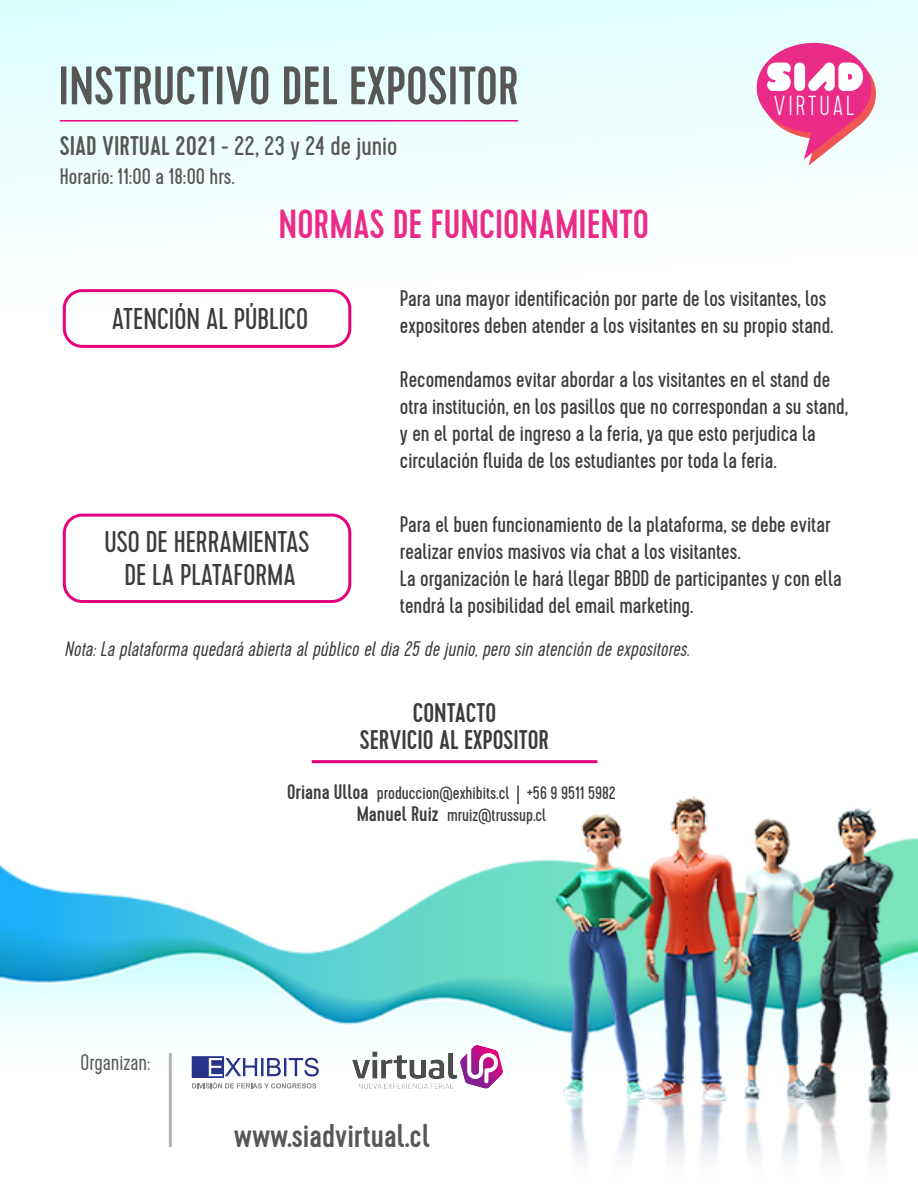
<style>
.page{position:relative;width:918px;height:1188px;background:#fff}
.page>*{position:absolute;margin:0;border:0;box-sizing:border-box;transform-origin:0 0}
.t1{font:500 54px "Cervo";color:#575756}
.t2{font:500 40.5px "Cervo";color:#ea2b88}
.t3{font:500 33px "Cervo";color:#575756}
.t4{font:30px/33px "Cervo";color:#3c3c3b;text-align:center}
.t5{font:100 27.6px "Cervo";letter-spacing:.1em;color:#fff;scale:.94 1}
.t6{font:27px "Cervo";color:#575756}
.t7{font:500 27px/27px "Cervo";color:#3c3c3b;text-align:center}
.t8{font:22.5px/27px "Cervo";color:#3c3c3b}
.t9{font:22.5px "Cervo";color:#575756}
.t10{font:300 22.5px "Cervo";color:#575756}
.t11{font:italic 300 21px "Cervo";color:#3c3c3b}
.t12{font:18px/22.5px "Cervo";color:#3c3c3b;text-align:center}
.s1{font-weight:500}
.s2{font-weight:500;font-size:21px}
</style>
<div class="page">
<img style="left:0;top:0;width:918px;height:1160px">
<svg style="left:757px;top:43px;width:119px;height:123px"></svg>
<div style="left:63px;top:289px;width:288px;height:59px;border:3px solid #e5007e;border-radius:18px"></div>
<div style="left:63px;top:514px;width:288px;height:89px;border:3px solid #e5007e;border-radius:18px"></div>
<hr style="left:60px;top:120px;width:458px;height:2px;background:#e5007e">
<hr style="left:312px;top:760px;width:285px;height:3px;background:#e5007e">
<hr style="left:169px;top:1053px;width:3px;height:94px;background:#b1b1b1">
<svg style="left:192px;top:1056px;width:127px;height:32px"></svg>
<img style="left:352px;top:1045px;width:150px;height:43px">
<h1 class="t1" style="left:58px;top:54px;width:462px">INSTRUCTIVO DEL EXPOSITOR</h1>
<p class="t6" style="left:60px;top:130px;width:339px"><span class="s1">SIAD VIRTUAL 2021</span> - 22, 23 y 24 de junio</p>
<p class="t9" style="left:60px;top:163px;width:176px">Horario: 11:00 a 18:00 hrs.</p>
<h2 class="t2" style="left:279px;top:201px;width:372px">NORMAS DE FUNCIONAMIENTO</h2>
<p class="t5" style="left:774px;top:90px;width:87px">VIRTUAL</p>
<h3 class="t4" style="left:112px;top:303px;width:198px">ATENCIÓN AL PÚBLICO</h3>
<p class="t8" style="left:400px;top:286px;width:435px">Para una mayor identificación por parte de los visitantes, los expositores deben atender a los visitantes en su propio stand.</p>
<p class="t8" style="left:400px;top:367px;width:449px">Recomendamos evitar abordar a los visitantes en el stand de otra institución, en los pasillos que no correspondan a su stand, y en el portal de ingreso a la feria, ya que esto perjudica la circulación fluida de los estudiantes por toda la feria.</p>
<p class="t8" style="left:400px;top:511px;width:443px">Para el buen funcionamiento de la plataforma, se debe evitar realizar envíos masivos vía chat a los visitantes.<br>La organización le hará llegar BBDD de participantes y con ella tendrá la posibilidad del email marketing.</p>
<p class="t11" style="left:64px;top:637px;width:626px">Nota: La plataforma quedará abierta al público el dia 25 de junio, pero sin atención de expositores.</p>
<h3 class="t4" style="left:105px;top:526px;width:207px">USO DE HERRAMIENTAS<br>DE LA PLATAFORMA</h3>
<p class="t7" style="left:360px;top:699px;width:191px">CONTACTO<br>SERVICIO AL EXPOSITOR</p>
<p class="t12" style="left:287px;top:782px;width:330px"><span class="s2">Oriana Ulloa</span> produccion@exhibits.cl | +56 9 9511 5982<br><span class="s2">Manuel Ruiz</span> mruiz@trussup.cl</p>
<p class="t10" style="left:81px;top:1049px;width:71px">Organizan:</p>
<h3 class="t3" style="left:234px;top:1116px;width:198px">www.siadvirtual.cl</h3>
</div>
